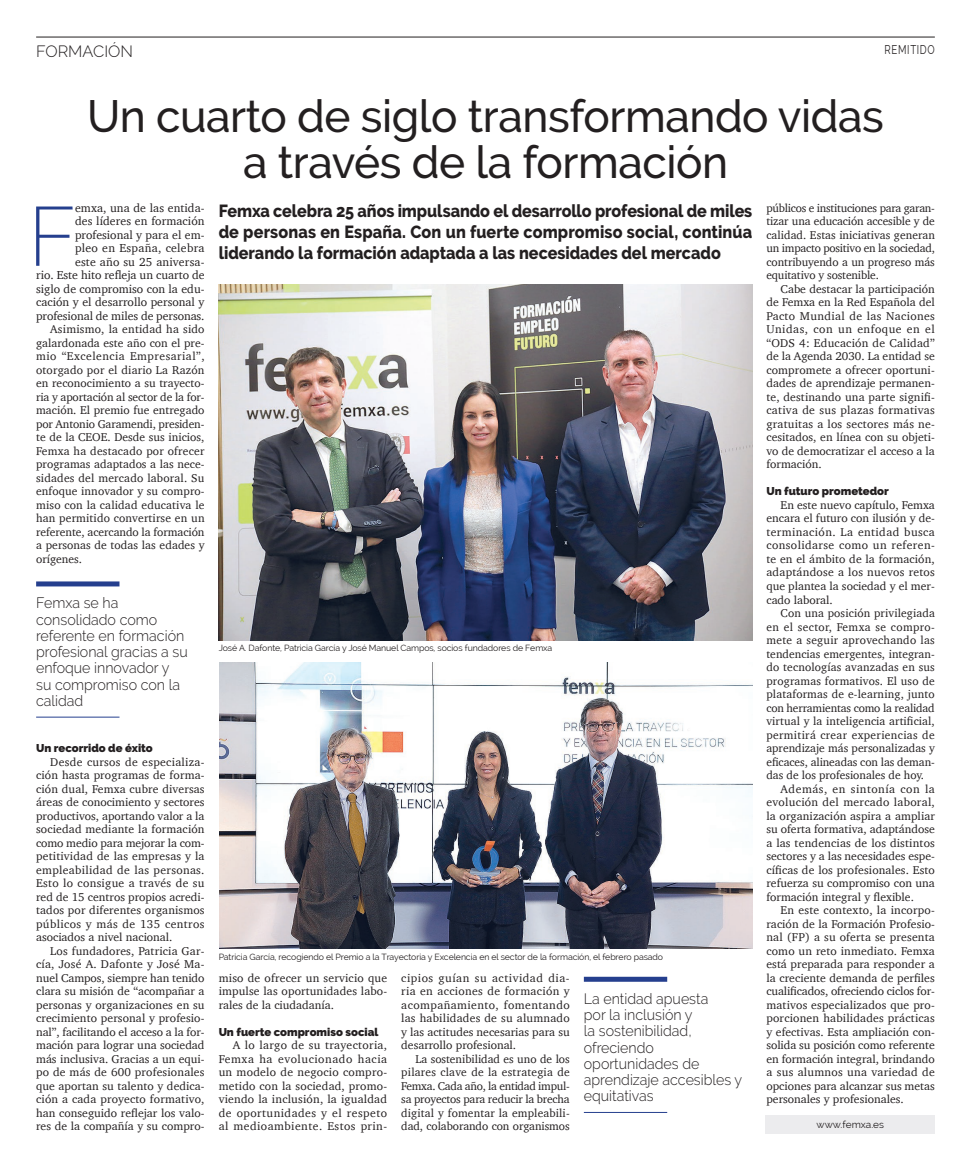
<style>
.page{position:relative;width:971px;height:1170px;background:#fff}
.page>*{position:absolute;margin:0;border:0;box-sizing:border-box;transform-origin:0 0}
.t1{font:200 84.62px "Gilam";color:#253f8e}
.t2{font:500 45px/46.2px "Raleway";letter-spacing:-.01em;color:#231f20;text-align:center}
.t3{font:800 17.5px/21.2px "Raleway";color:#231f20;text-align:justify;scale:.92 1}
.t4{font:300 16.25px "Raleway";color:#231f20}
.t5{font:300 15px/16.2px "Raleway";color:#231f20;scale:.95 1}
.t6{font:12.5px "Raleway";letter-spacing:.07em;color:#231f20;scale:.77 1}
.t7{font:11.88px/13.5px "Charter";color:#231f20;text-align:right}
.t8{font:11.62px/13.5px "Charter";letter-spacing:.005em;color:#231f20;text-align:justify}
.t9{font:11.62px "Charter";letter-spacing:.025em;color:#231f20}
.t10{font:11.62px "Charter";letter-spacing:-.015em;color:#231f20}
.t11{font:11.62px "Charter";letter-spacing:.03em;color:#231f20}
.t12{font:11.62px "Charter";letter-spacing:.035em;color:#231f20}
.t13{font:11.62px "Charter";letter-spacing:.045em;color:#231f20}
.t14{font:900 11.25px "Raleway";color:#231f20}
.t15{font:10px "Raleway";color:#231f20}
.t16{font:8.75px "Raleway";letter-spacing:-.01em;color:#231f20}
</style>
<div class="page">
<div style="left:766px;top:1115px;width:169px;height:18px;background:#ececee"></div>
<div style="left:36px;top:581px;width:83px;height:5px;background:#253f8e"></div>
<hr style="left:36px;top:716px;width:83px;height:1px;background:#253f8e">
<div style="left:584px;top:976px;width:83px;height:5px;background:#253f8e"></div>
<hr style="left:584px;top:1111px;width:83px;height:1px;background:#253f8e">
<hr style="left:36px;top:37px;width:899px;height:1px;background:#231f20">
<img style="left:219px;top:284px;width:533px;height:356px">
<img style="left:219px;top:662px;width:533px;height:286px">
<h3 class="t4" style="left:36px;top:42px;width:98px">FORMACIÓN</h3>
<p class="t6" style="left:884px;top:42px;width:67px">REMITIDO</p>
<h2 class="t2" style="left:87px;top:93px;width:798px">Un cuarto de siglo transformando vidas a través de la formación</h2>
<p class="t7" style="left:36px;top:201px;width:170px">emxa, una de las entida-<br>des líderes en formación profesional y para el em-<br>pleo en España, celebra<br>este año su 25 aniversa-<br>rio. Este hito refleja un cuarto de siglo de compromiso con la edu&shy;cación y el desarrollo personal y profesional de miles de personas.</p>
<p class="t8" style="left:36px;top:322px;width:170px;text-indent:14px">Asimismo, la entidad ha sido galardonada este año con el pre&shy;mio “Excelencia Empresarial”, otorgado por el diario La Razón en reconocimiento a su trayecto&shy;ria y aportación al sector de la for&shy;mación. El premio fue entregado por Antonio Garamendi, presiden&shy;te de la CEOE. Desde sus inicios, Femxa ha destacado por ofrecer programas adaptados a las nece&shy;sidades del mercado laboral. Su enfoque innovador y su compro&shy;miso con la calidad educativa le han permitido convertirse en un referente, acercando la formación a personas de todas las edades y orígenes.</p>
<h1 class="t1" style="left:27px;top:173px;width:49px">F</h1>
<p class="t5" style="left:36px;top:595px;width:161px">Femxa se ha consolidado como referente en formación profesional gracias a su enfoque innovador y su compromiso con la calidad</p>
<h3 class="t3" style="left:219px;top:200px;width:581px">Femxa celebra 25 años impulsando el desarrollo profesional de miles de personas en España. Con un fuerte compromiso social, continúa liderando la formación adaptada a las necesidades del mercado</h3>
<p class="t16" style="left:219px;top:642px;width:335px">José A. Dafonte, Patricia García y José Manuel Campos, socios fundadores de Femxa</p>
<p class="t14" style="left:36px;top:741px;width:118px">Un recorrido de éxito</p>
<p class="t8" style="left:36px;top:754px;width:170px;text-indent:14px">Desde cursos de especializa&shy;ción hasta programas de forma&shy;ción dual, Femxa cubre diversas áreas de conocimiento y sectores productivos, aportando valor a la sociedad mediante la formación como medio para mejorar la com&shy;petitividad de las empresas y la empleabilidad de las personas.<br>Esto lo consigue a través de su red de 15 centros propios acredi&shy;tados por diferentes organismos públicos y más de 135 centros asociados a nivel nacional.</p>
<p class="t8" style="left:36px;top:943px;width:170px;text-indent:14px">Los fundadores, Patricia Gar&shy;cía, José A. Dafonte y José Ma&shy;nuel Campos, siempre han tenido clara su misión de “acompañar a personas y organizaciones en su crecimiento personal y profesio&shy;nal”, facilitando el acceso a la for&shy;mación para lograr una sociedad más inclusiva. Gracias a un equi&shy;po de más de 600 profesionales que aportan su talento y dedica&shy;ción a cada proyecto formativo, han conseguido reflejar los valo&shy;res de la compañía y su compro-</p>
<p class="t16" style="left:219px;top:951px;width:446px">Patricia García, recogiendo el Premio a la Trayectoria y Excelencia en el sector de la formación, el febrero pasado</p>
<p class="t8" style="left:219px;top:970px;width:170px">miso de ofrecer un servicio que impulse las oportunidades labo&shy;rales de la ciudadanía.</p>
<p class="t14" style="left:219px;top:1025px;width:161px">Un fuerte compromiso social</p>
<p class="t8" style="left:219px;top:1038px;width:170px;text-indent:14px">A lo largo de su trayectoria, Femxa ha evolucionado hacia un modelo de negocio compro&shy;metido con la sociedad, promo&shy;viendo la inclusión, la igualdad de oportunidades y el respeto al medioambiente. Estos prin-</p>
<p class="t8" style="left:401px;top:970px;width:170px">cipios guían su actividad dia&shy;ria en acciones de formación y acompañamiento, fomentando las habilidades de su alumnado y las actitudes necesarias para su desarrollo profesional.</p>
<p class="t8" style="left:401px;top:1051px;width:170px;text-indent:14px">La sostenibilidad es uno de los pilares clave de la estrategia de Femxa. Cada año, la entidad impul&shy;sa proyectos para reducir la brecha digital y fomentar la empleabili&shy;dad, colaborando con organismos</p>
<p class="t5" style="left:584px;top:990px;width:168px">La entidad apuesta<br>por la inclusión y<br>la sostenibilidad, ofreciendo oportunidades de aprendizaje accesibles y equitativas</p>
<p class="t8" style="left:766px;top:201px;width:170px">públicos e instituciones para garan&shy;tizar una educación accesible y de calidad. Estas iniciativas generan un impacto positivo en la sociedad, contribuyendo a un progreso más equitativo y sostenible.</p>
<p class="t8" style="left:766px;top:282px;width:170px;text-indent:14px">Cabe destacar la participación de Femxa en la Red Española del Pacto Mundial de las Naciones Unidas, con un enfoque en el “ODS 4: Educación de Calidad” de la Agenda 2030. La entidad se compromete a ofrecer oportuni&shy;dades de aprendizaje permanen&shy;te, destinando una parte signifi&shy;cativa de sus plazas formativas gratuitas a los sectores más ne&shy;cesitados, en línea con su objeti&shy;vo de democratizar el acceso a la formación.</p>
<p class="t14" style="left:766px;top:485px;width:124px">Un futuro prometedor</p>
<p class="t8" style="left:766px;top:498px;width:170px;text-indent:14px">En este nuevo capítulo, Femxa encara el futuro con ilusión y de&shy;terminación. La entidad busca consolidarse como un referen&shy;te en el ámbito de la formación, adaptándose a los nuevos retos que plantea la sociedad y el mer&shy;cado laboral.</p>
<p class="t8" style="left:781px;top:606px;width:156px">Con una posición privilegiada</p>
<p class="t12" style="left:766px;top:616px;width:170px">en el sector, Femxa se compro-</p>
<p class="t9" style="left:766px;top:630px;width:170px">mete a seguir aprovechando las</p>
<p class="t8" style="left:766px;top:646px;width:170px">tendencias emergentes, integran-</p>
<p class="t8" style="left:766px;top:660px;width:170px">do tecnologías avanzadas en sus</p>
<p class="t8" style="left:766px;top:673px;width:170px">programas formativos. El uso de</p>
<p class="t8" style="left:766px;top:687px;width:170px">plataformas de e-learning, junto</p>
<p class="t10" style="left:766px;top:697px;width:170px">con herramientas como la realidad</p>
<p class="t8" style="left:766px;top:714px;width:170px">virtual y la inteligencia artificial,</p>
<p class="t11" style="left:766px;top:724px;width:170px">permitirá crear experiencias de</p>
<p class="t8" style="left:766px;top:741px;width:170px">aprendizaje más personalizadas y</p>
<p class="t8" style="left:766px;top:754px;width:170px">eficaces, alineadas con las deman-</p>
<p class="t8" style="left:766px;top:768px;width:159px">das de los profesionales de hoy.</p>
<p class="t13" style="left:781px;top:778px;width:156px">Además, en sintonía con la</p>
<p class="t9" style="left:766px;top:792px;width:170px">evolución del mercado laboral,</p>
<p class="t8" style="left:766px;top:808px;width:170px">la organización aspira a ampliar</p>
<p class="t8" style="left:766px;top:822px;width:170px">su oferta formativa, adaptándose</p>
<p class="t8" style="left:766px;top:835px;width:170px">a las tendencias de los distintos</p>
<p class="t8" style="left:766px;top:849px;width:170px">sectores y a las necesidades espe-</p>
<p class="t8" style="left:766px;top:862px;width:170px">cíficas de los profesionales. Esto</p>
<p class="t8" style="left:766px;top:876px;width:170px">refuerza su compromiso con una</p>
<p class="t8" style="left:766px;top:889px;width:149px">formación integral y flexible.</p>
<p class="t8" style="left:781px;top:903px;width:156px">En este contexto, la incorpo-</p>
<p class="t8" style="left:766px;top:916px;width:170px">ración de la Formación Profesio-</p>
<p class="t8" style="left:766px;top:930px;width:170px">nal (FP) a su oferta se presenta</p>
<p class="t8" style="left:766px;top:943px;width:170px">como un reto inmediato. Femxa</p>
<p class="t8" style="left:766px;top:957px;width:170px">está preparada para responder a</p>
<p class="t8" style="left:766px;top:970px;width:170px">la creciente demanda de perfiles</p>
<p class="t8" style="left:766px;top:984px;width:170px">cualificados, ofreciendo ciclos for-</p>
<p class="t8" style="left:766px;top:997px;width:170px">mativos especializados que pro-</p>
<p class="t8" style="left:766px;top:1011px;width:170px">porcionen habilidades prácticas</p>
<p class="t8" style="left:766px;top:1024px;width:170px">y efectivas. Esta ampliación con-</p>
<p class="t8" style="left:766px;top:1038px;width:170px">solida su posición como referente</p>
<p class="t8" style="left:766px;top:1051px;width:170px">en formación integral, brindando</p>
<p class="t9" style="left:766px;top:1062px;width:170px">a sus alumnos una variedad de</p>
<p class="t8" style="left:766px;top:1078px;width:170px">opciones para alcanzar sus metas</p>
<p class="t8" style="left:766px;top:1092px;width:139px">personales y profesionales.</p>
<p class="t15" style="left:817px;top:1118px;width:69px">www.femxa.es</p>
</div>
